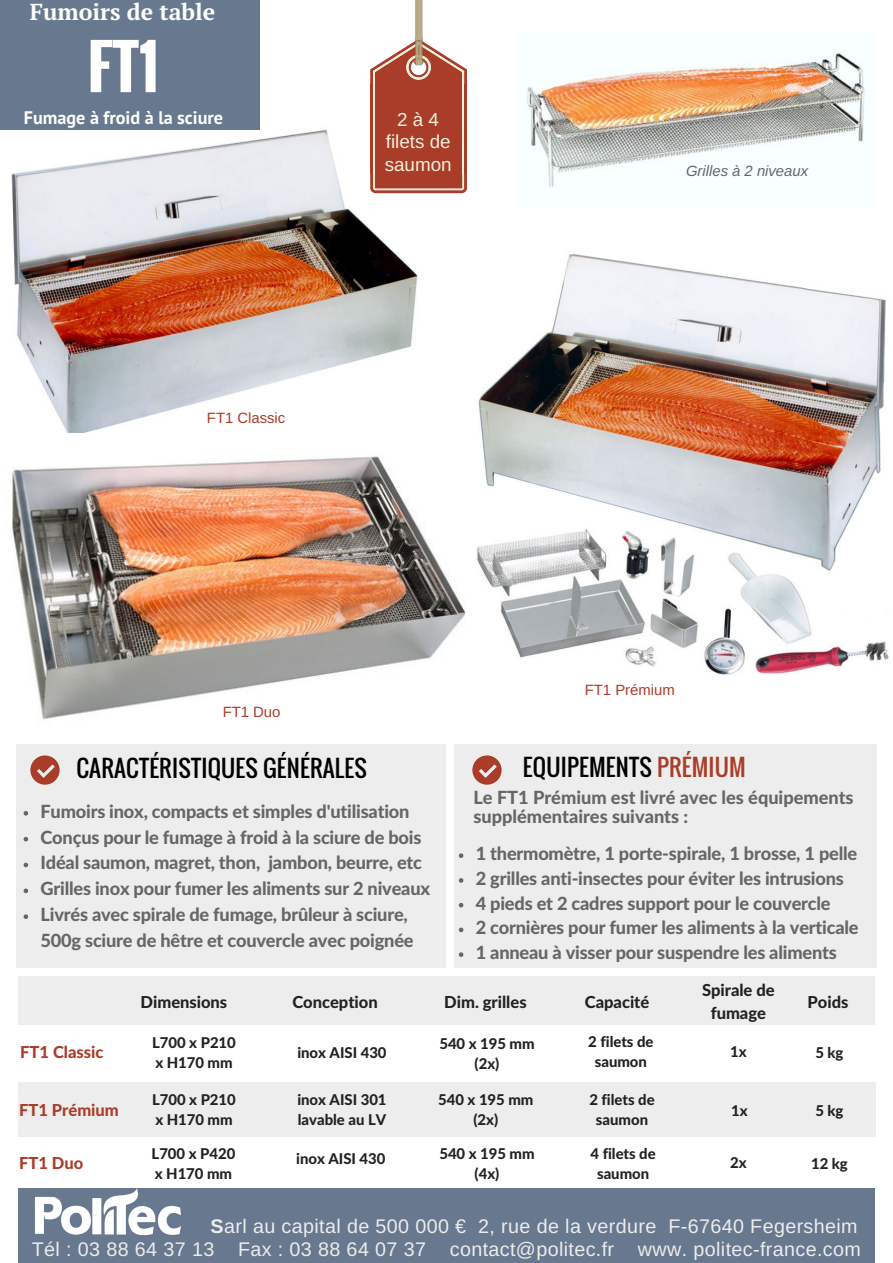
<style>
.page{position:relative;width:893px;height:1263px;background:#fff}
.page>*{position:absolute;margin:0;border:0;box-sizing:border-box;transform-origin:0 0}
.t1{font:700 59.55px "Oswald";color:#fff}
.t2{font:23.1px "Oswald";letter-spacing:.01em;color:#000}
.t3{font:700 23.1px "PT Serif";color:#fff}
.t4{font:19.65px/23.5px "Arimo";letter-spacing:.02em;color:#ededed;text-align:right}
.t5{font:18.9px/22.5px "Arimo";color:#f1f1d9;text-align:center}
.t6{font:800 18.15px/25.8px "Lato";letter-spacing:-.01em;color:#666}
.t7{font:700 18.15px "PT Sans";color:#fff}
.t8{font:800 16.5px/22.5px "Lato";color:#222;text-align:center}
.t9{font:800 16.5px "Lato";color:#aa3c2a}
.t10{font:800 14.85px/20.2px "Lato";color:#222;text-align:center}
.t11{font:14.85px "Arimo";color:#aa3c2a}
.t12{font:italic 14.85px "Arimo";color:#666}
.s1{color:#aa3c2a}
.s2{font-weight:700}
</style>
<div class="page">
<div style="left:18px;top:976px;width:856px;height:58px;background:#ededed"></div>
<img style="left:0;top:129px;width:445px;height:304px">
<div style="left:0;top:0;width:260px;height:129px;background:#68788f"></div>
<div style="left:18px;top:1188px;width:856px;height:74px;background:#68788f"></div>
<img style="left:34px;top:1188px;width:147px;height:48px">
<img style="left:477px;top:254px;width:412px;height:421px">
<img style="left:12px;top:456px;width:454px;height:264px">
<div style="left:16px;top:744px;width:430px;height:223px;background:#ededed"></div>
<svg style="left:24px;top:811px;width:4px;height:4px"></svg>
<svg style="left:24px;top:837px;width:4px;height:4px"></svg>
<svg style="left:24px;top:863px;width:4px;height:4px"></svg>
<svg style="left:24px;top:888px;width:4px;height:5px"></svg>
<svg style="left:24px;top:914px;width:4px;height:5px"></svg>
<svg style="left:30px;top:755px;width:30px;height:30px"></svg>
<div style="left:10px;top:1025px;width:864px;height:57px;background:#fff"></div>
<img style="left:527px;top:50px;width:340px;height:138px">
<div style="left:454px;top:744px;width:422px;height:223px;background:#ededed"></div>
<svg style="left:472px;top:755px;width:29px;height:30px"></svg>
<svg style="left:459px;top:853px;width:4px;height:5px"></svg>
<svg style="left:459px;top:878px;width:4px;height:5px"></svg>
<svg style="left:459px;top:903px;width:4px;height:4px"></svg>
<svg style="left:459px;top:928px;width:4px;height:4px"></svg>
<svg style="left:459px;top:952px;width:4px;height:5px"></svg>
<div style="left:375px;top:84px;width:87px;height:90px;background:#aa3c2a"></div>
<hr style="left:464px;top:84px;width:2px;height:90px;background:#aa3c2a">
<hr style="left:370px;top:84px;width:3px;height:90px;background:#aa3c2a">
<hr style="left:373px;top:84px;width:2px;height:90px;background:#f1f1da">
<hr style="left:462px;top:84px;width:2px;height:90px;background:#f1f1da">
<svg style="left:370px;top:174px;width:96px;height:19px;background:#b35341"></svg>
<svg style="left:370px;top:0;width:96px;height:85px"></svg>
<div style="left:18px;top:1083px;width:858px;height:58px;background:#ededed"></div>
<div style="left:15px;top:1137px;width:867px;height:47px;background:#fff"></div>
<p class="t3" style="left:30px;top:-4px;width:187px">Fumoirs de table</p>
<h1 class="t1" style="left:88px;top:21px;width:73px">FT1</h1>
<p class="t7" style="left:24px;top:105px;width:201px">Fumage à froid à la sciure</p>
<p class="t11" style="left:207px;top:409px;width:80px">FT1 Classic</p>
<p class="t5" style="left:384px;top:108px;width:68px">2à4 filets de saumon</p>
<p class="t12" style="left:686px;top:163px;width:124px">Grilles à 2 niveaux</p>
<p class="t11" style="left:223px;top:704px;width:59px">FT1 Duo</p>
<p class="t2" style="left:76px;top:750px;width:292px">CARACTÉRISTIQUES GÉNÉRALES</p>
<p class="t6" style="left:41px;top:798px;width:391px">Fumoirs inox, compacts et simples d'utilisation Conçus pour le fumage à froid à la sciure de bois Idéal saumon, magret, thon, jambon, beurre, etc Grilles inox pour fumer les aliments sur 2 niveaux Livrés avec spirale de fumage, brûleur à sciure, 500g sciure de hêtre et couvercle avec poignée</p>
<p class="t11" style="left:585px;top:681px;width:91px">FT1 Prémium</p>
<p class="t2" style="left:523px;top:749px;width:224px">EQUIPEMENTS <span class="s1">PRÉMIUM</span></p>
<p class="t6" style="left:473px;top:788px;width:381px;line-height:19px">Le FT1 Prémium est livré avec les équipements supplémentaires suivants :</p>
<p class="t6" style="left:476px;top:841px;width:384px;line-height:24.8px">1 thermomètre, 1 porte-spirale, 1 brosse, 1 pelle 2 grilles anti-insectes pour éviter les intrusions 4 pieds et 2 cadres support pour le couvercle<br>2 cornières pour fumer les aliments à la verticale 1 anneau à visser pour suspendre les aliments</p>
<p class="t9" style="left:20px;top:1041px;width:85px">FT1 Classic</p>
<p class="t9" style="left:19px;top:1100px;width:101px">FT1 Prémium</p>
<p class="t9" style="left:19px;top:1153px;width:66px">FT1 Duo</p>
<p class="t8" style="left:141px;top:991px;width:88px">Dimensions</p>
<p class="t10" style="left:152px;top:1032px;width:85px;text-align:left">L700 x P210 x H170 mm</p>
<p class="t10" style="left:152px;top:1089px;width:85px;text-align:left">L700 x P210 x H170 mm</p>
<p class="t10" style="left:152px;top:1143px;width:85px;text-align:left">L700 x P420 x H170 mm</p>
<p class="t8" style="left:292px;top:991px;width:87px">Conception</p>
<p class="t10" style="left:297px;top:1042px;width:91px">inox AISI 430</p>
<p class="t10" style="left:297px;top:1089px;width:91px;text-align:left">inox AISI 301 lavable au LV</p>
<p class="t10" style="left:296px;top:1148px;width:91px">inox AISI 430</p>
<p class="t8" style="left:444px;top:991px;width:84px">Dim. grilles</p>
<p class="t10" style="left:439px;top:1033px;width:97px">540 x 195 mm (2x)</p>
<p class="t10" style="left:438px;top:1089px;width:97px">540 x 195 mm (2x)</p>
<p class="t10" style="left:439px;top:1143px;width:97px">540 x 195 mm (4x)</p>
<p class="t8" style="left:702px;top:978px;width:74px">Spirale de fumage</p>
<p class="t10" style="left:730px;top:1041px;width:18px">1x</p>
<p class="t8" style="left:585px;top:991px;width:66px">Capacité</p>
<p class="t8" style="left:807px;top:991px;width:42px">Poids</p>
<p class="t10" style="left:588px;top:1031px;width:67px">2 filets de saumon</p>
<p class="t10" style="left:589px;top:1089px;width:67px">2 filets de saumon</p>
<p class="t10" style="left:590px;top:1143px;width:67px">4 filets de saumon</p>
<p class="t10" style="left:815px;top:1042px;width:30px">5 kg</p>
<p class="t10" style="left:815px;top:1100px;width:30px">5 kg</p>
<p class="t10" style="left:811px;top:1153px;width:38px">12 kg</p>
<p class="t10" style="left:731px;top:1100px;width:18px">1x</p>
<p class="t10" style="left:730px;top:1152px;width:18px">2x</p>
<p class="t4" style="left:32px;top:1214px;width:830px"><span class="s2">S</span>arl au capital de 500 000 € 2, rue de la verdure F-67640 Fegersheim<br>Tél : 03 88 64 37 13 Fax : 03 88 64 07 37 contact@politec.fr www. politec-france.com</p>
</div>
